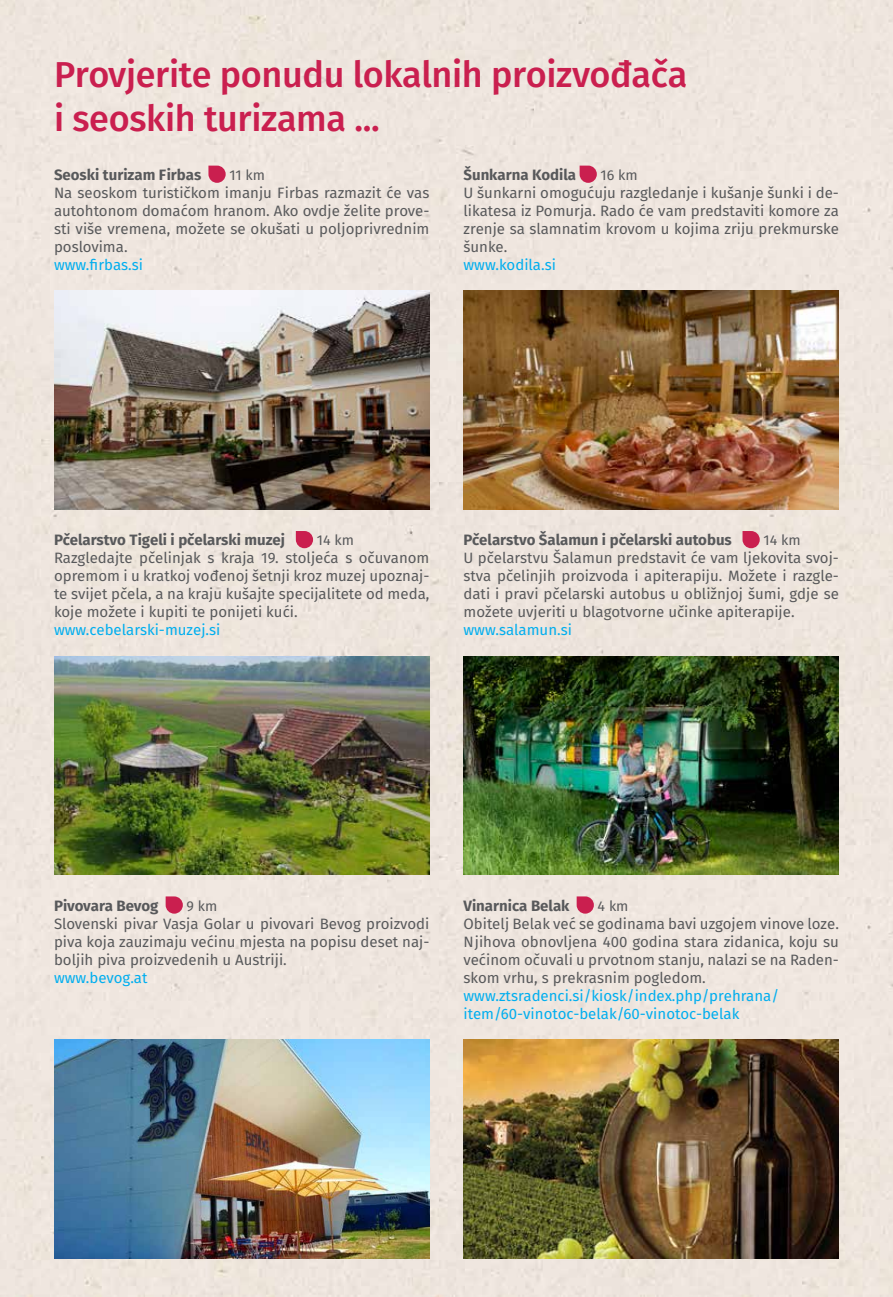
<style>
.page{position:relative;width:893px;height:1297px;background:#efe6df}
.page>*{position:absolute;margin:0;border:0;box-sizing:border-box;transform-origin:0 0}
.t1{font:500 36px/43.2px "Fira Sans";letter-spacing:-.01em;color:#ca1f4f}
.t2{font:15px/18px "Fira Sans";color:#58595b;text-align:justify}
.t3{font:15px/18px "Fira Sans";color:#00aeef}
.t4{font:700 15px "Fira Sans";color:#58595b}
.t5{font:14.25px "Fira Sans";color:#58595b}
</style>
<div class="page">
<svg style="left:208px;top:166px;width:18px;height:17px"></svg>
<img style="left:54px;top:291px;width:375px;height:218px">
<svg style="left:296px;top:531px;width:17px;height:17px"></svg>
<img style="left:54px;top:656px;width:375px;height:219px">
<svg style="left:166px;top:896px;width:17px;height:18px"></svg>
<img style="left:54px;top:1040px;width:375px;height:218px">
<svg style="left:580px;top:166px;width:17px;height:17px"></svg>
<img style="left:463px;top:291px;width:376px;height:218px">
<svg style="left:742px;top:531px;width:18px;height:17px"></svg>
<img style="left:463px;top:656px;width:376px;height:219px">
<svg style="left:577px;top:896px;width:17px;height:18px"></svg>
<img style="left:463px;top:1040px;width:376px;height:218px">
<h1 class="t1" style="left:54px;top:56px;width:635px">Provjerite ponudu lokalnih proizvođača i seoskih turizama ...</h1>
<p class="t4" style="left:54px;top:164px;width:149px">Seoski turizam Firbas</p>
<p class="t5" style="left:229px;top:165px;width:37px">11 km</p>
<p class="t2" style="left:54px;top:185px;width:377px">Na seoskom turističkom imanju Firbas razmazit će vas autohtonom domaćom hranom. Ako ovdje želite prove&shy;sti više vremena, možete se okušati u poljoprivrednim poslovima.</p>
<p class="t3" style="left:54px;top:257px;width:91px">www.firbas.si</p>
<p class="t4" style="left:463px;top:164px;width:114px">Šunkarna Kodila</p>
<p class="t5" style="left:601px;top:165px;width:39px">16 km</p>
<p class="t2" style="left:463px;top:185px;width:377px">U šunkarni omogućuju razgledanje i kušanje šunki i de&shy;likatesa iz Pomurja. Rado će vam predstaviti komore za zrenje sa slamnatim krovom u kojima zriju prekmurske šunke.</p>
<p class="t3" style="left:463px;top:257px;width:94px">www.kodila.si</p>
<p class="t4" style="left:54px;top:529px;width:233px">Pčelarstvo Tigeli i pčelarski muzej</p>
<p class="t5" style="left:317px;top:530px;width:39px">14 km</p>
<p class="t2" style="left:54px;top:550px;width:377px">Razgledajte pčelinjak s kraja 19. stoljeća s očuvanom opremom i u kratkoj vođenoj šetnji kroz muzej upoznaj&shy;te svijet pčela, a na kraju kušajte specijalitete od meda, koje možete i kupiti te ponijeti kući.</p>
<p class="t3" style="left:54px;top:622px;width:168px">www.cebelarski-muzej.si</p>
<p class="t4" style="left:463px;top:529px;width:270px">Pčelarstvo Šalamun i pčelarski autobus</p>
<p class="t5" style="left:763px;top:530px;width:39px">14 km</p>
<p class="t2" style="left:463px;top:550px;width:377px">U pčelarstvu Šalamun predstavit će vam ljekovita svoj&shy;stva pčelinjih proizvoda i apiterapiju. Možete i razgle&shy;dati i pravi pčelarski autobus u obližnjoj šumi, gdje se možete uvjeriti u blagotvorne učinke apiterapije.</p>
<p class="t3" style="left:463px;top:622px;width:110px">www.salamun.si</p>
<p class="t4" style="left:54px;top:895px;width:106px">Pivovara Bevog</p>
<p class="t5" style="left:187px;top:896px;width:32px">9 km</p>
<p class="t2" style="left:54px;top:915px;width:377px">Slovenski pivar Vasja Golar u pivovari Bevog proizvodi piva koja zauzimaju većinu mjesta na popisu deset naj&shy;boljih piva proizvedenih u Austriji.</p>
<p class="t3" style="left:54px;top:969px;width:95px">www.bevog.at</p>
<p class="t4" style="left:463px;top:895px;width:108px">Vinarnica Belak</p>
<p class="t5" style="left:598px;top:896px;width:32px">4 km</p>
<p class="t2" style="left:463px;top:915px;width:377px">Obitelj Belak već se godinama bavi uzgojem vinove loze.<br>Njihova obnovljena 400 godina stara zidanica, koju su većinom očuvali u prvotnom stanju, nalazi se na Raden&shy;skom vrhu, s prekrasnim pogledom.</p>
<p class="t3" style="left:463px;top:987px;width:317px">www.ztsradenci.si/kiosk/index.php/prehrana/ item/60-vinotoc-belak/60-vinotoc-belak</p>
</div>
